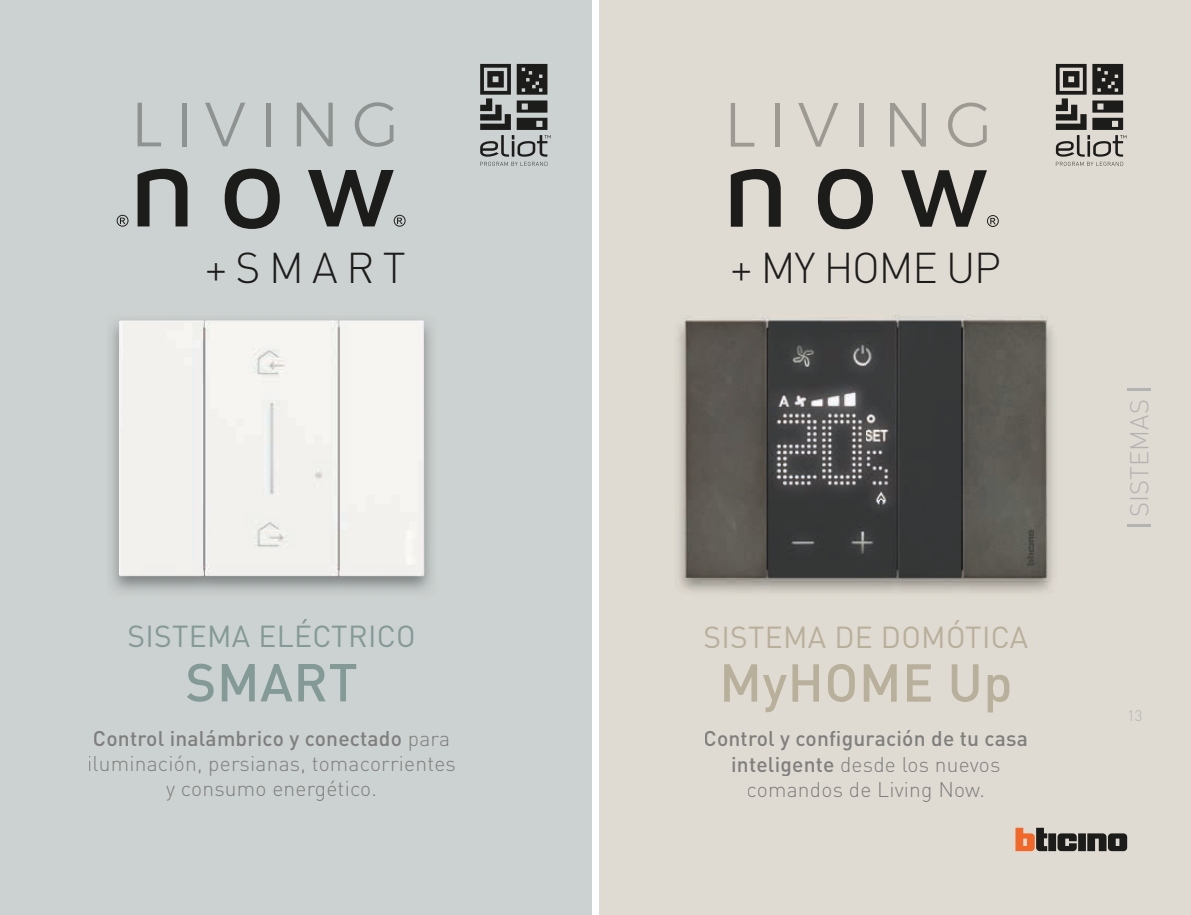
<style>
.page{position:relative;width:1191px;height:915px;background:#fff}
.page>*{position:absolute;margin:0;border:0;box-sizing:border-box;transform-origin:0 0}
.t1{font:500 52.5px "DIN Pro";letter-spacing:.01em;color:#b9b09b}
.t2{font:500 52.5px "DIN Pro";letter-spacing:.01em;color:#849a97}
.t3{font:300 42.45px "DIN Pro";letter-spacing:-.03em;color:#1c1c1b}
.t4{font:30px "DIN Pro";letter-spacing:.01em;color:#b9b09b}
.t5{font:30px "DIN Pro";letter-spacing:.01em;color:#849a97}
.t6{font:300 25.5px "DIN Pro";color:#b4b3b3}
.t7{font:300 21px/25.2px "DIN Pro";letter-spacing:.01em;color:#7f7f7f;text-align:center}
.t8{font:500 21px/25.2px "DIN Pro";letter-spacing:.01em;color:#7f7f7e;text-align:center}
.t9{font:300 15px "DIN Pro";color:#b4b3b3}
.s1{font-weight:500}
.s2{font-weight:300}
</style>
<div class="page">
<div style="left:0;top:0;width:604px;height:914px;background:#ccd2d1"></div>
<div style="left:595px;top:0;width:596px;height:914px;background:#e0dbd2"></div>
<div style="left:592px;top:0;width:6px;height:914px;background:#fff"></div>
<img style="left:111px;top:320px;width:320px;height:271px">
<img style="left:119px;top:320px;width:2px;height:47px">
<img style="left:677px;top:315px;width:376px;height:277px">
<svg style="left:1015px;top:827px;width:112px;height:23px"></svg>
<svg style="left:731px;top:103px;width:23px;height:43px"></svg>
<hr style="left:775px;top:103px;width:4px;height:43px;background:#9d9a94">
<svg style="left:798px;top:103px;width:40px;height:43px"></svg>
<hr style="left:859px;top:103px;width:4px;height:43px;background:#9d9a94">
<svg style="left:890px;top:103px;width:36px;height:43px"></svg>
<svg style="left:948px;top:102px;width:38px;height:45px"></svg>
<svg style="left:731px;top:169px;width:49px;height:58px"></svg>
<svg style="left:818px;top:169px;width:55px;height:60px"></svg>
<svg style="left:901px;top:170px;width:97px;height:57px"></svg>
<svg style="left:138px;top:103px;width:23px;height:43px"></svg>
<hr style="left:182px;top:103px;width:4px;height:43px;background:#8e9392">
<svg style="left:205px;top:103px;width:40px;height:43px"></svg>
<hr style="left:266px;top:103px;width:4px;height:43px;background:#8e9392">
<svg style="left:297px;top:103px;width:36px;height:43px"></svg>
<svg style="left:355px;top:102px;width:38px;height:45px"></svg>
<svg style="left:138px;top:169px;width:49px;height:57px"></svg>
<svg style="left:225px;top:168px;width:55px;height:61px"></svg>
<svg style="left:308px;top:170px;width:97px;height:56px"></svg>
<svg style="left:117px;top:215px;width:11px;height:11px"></svg>
<svg style="left:1055px;top:64px;width:71px;height:102px"></svg>
<svg style="left:480px;top:64px;width:71px;height:102px"></svg>
<hr style="left:1127px;top:524px;width:23px;height:2px;background:#b4b3b3">
<hr style="left:1127px;top:388px;width:23px;height:3px;background:#b4b3b3">
<h2 class="t3" style="left:205px;top:238px;width:202px">+SMART</h2>
<h2 class="t3" style="left:730px;top:239px;width:272px">+ MY HOME UP</h2>
<h3 class="t5" style="left:127px;top:616px;width:290px">SISTEMA ELÉCTRICO</h3>
<h1 class="t2" style="left:185px;top:646px;width:174px">SMART</h1>
<p class="t7" style="left:87px;top:724px;width:370px"><span class="s1">Control inalámbrico y conectado</span> para iluminación, persianas, tomacorrientes y consumo energético.</p>
<p class="t8" style="left:703px;top:725px;width:326px">Control y configuración de tu casa inteligente <span class="s2">desde los nuevos comandos de Living Now.</span></p>
<h3 class="t4" style="left:703px;top:616px;width:326px">SISTEMA DE DOMÓTICA</h3>
<h1 class="t1" style="left:719px;top:646px;width:295px">MyHOME Up</h1>
<p class="t6" style="left:1122px;top:516px;width:119px;rotate:-90deg">SISTEMAS</p>
<p class="t9" style="left:1127px;top:705px;width:17px">13</p>
</div>
